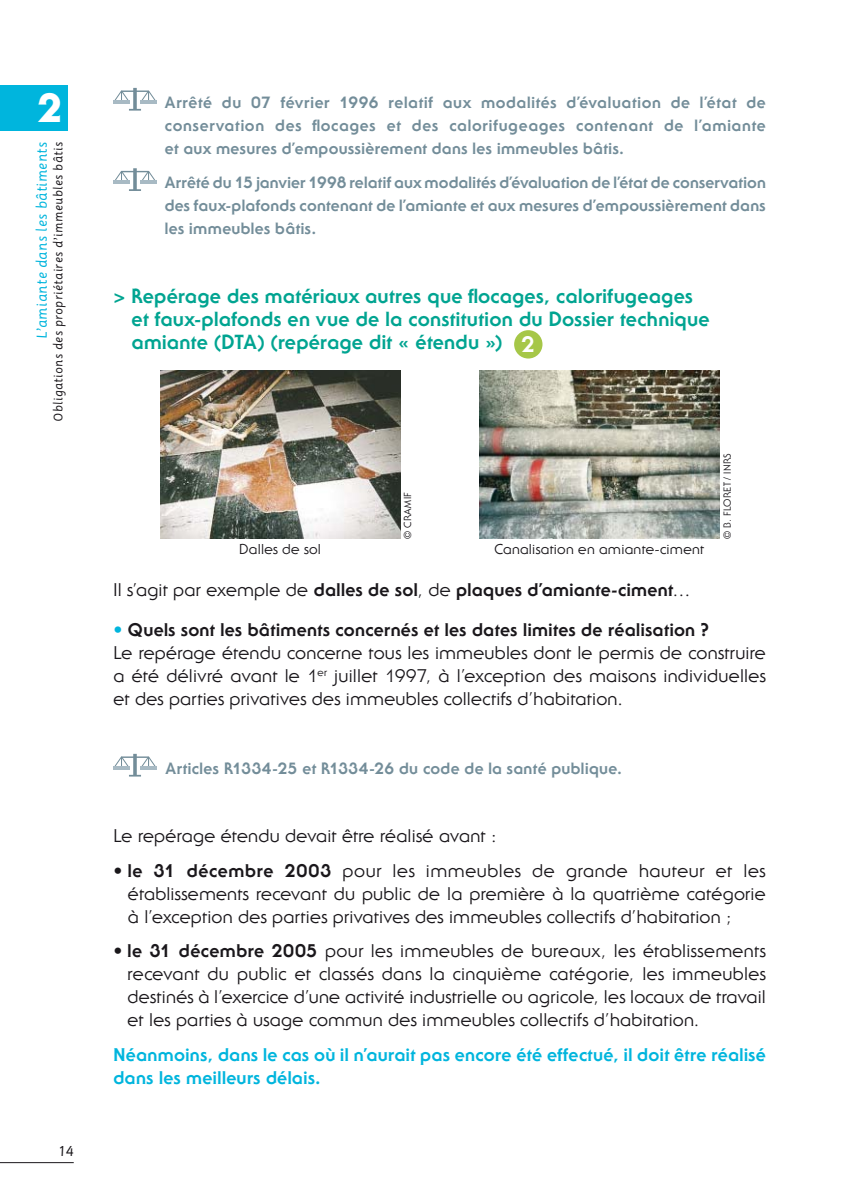
<style>
.page{position:relative;width:851px;height:1191px;background:#fff}
.page>*{position:absolute;margin:0;border:0;box-sizing:border-box;transform-origin:0 0}
.t1{font:800 40px "Serif Gothic";color:#fff}
.t2{font:800 20px/23px "Serif Gothic";letter-spacing:.015em;color:#00a491}
.t3{font:18px/23px "Serif Gothic";letter-spacing:.01em;color:#1a171b;text-align:justify}
.t4{font:800 18px/23px "Serif Gothic";letter-spacing:.02em;color:#00b5dd}
.t5{font:800 18px "Serif Gothic";letter-spacing:.015em;color:#1a171b}
.t6{font:800 16px/23px "Serif Gothic";letter-spacing:.02em;color:#738d99;text-align:justify}
.t7{font:14px "Serif Gothic";letter-spacing:.02em;color:#1a171b}
.t8{font:14px "Sassoon Primary";letter-spacing:.035em;color:#00b5dd}
.t9{font:14px "Sassoon Primary";color:#1a171b}
.t10{font:12px "Sassoon Primary";letter-spacing:.035em;color:#1a171b}
.t11{font:10px "Serif Gothic";letter-spacing:.035em;color:#1a171b}
.s1{font-size:22px;color:#fff}
.s2{font-weight:400}
.s3{font-weight:800;color:#00b5dd}
.s4{font-weight:800}
</style>
<div class="page">
<div style="left:0;top:85px;width:68px;height:45px;background:#00b5dd"></div>
<hr style="left:121px;top:90px;width:27px;height:2px;background:#738d99">
<svg style="left:133px;top:88px;width:4px;height:21px"></svg>
<svg style="left:129px;top:109px;width:12px;height:2px"></svg>
<svg style="left:114px;top:90px;width:16px;height:13px"></svg>
<hr style="left:113px;top:100px;width:16px;height:4px;background:#a8bac4">
<svg style="left:140px;top:90px;width:16px;height:10px"></svg>
<hr style="left:140px;top:100px;width:17px;height:4px;background:#a8bac4">
<svg style="left:133px;top:168px;width:4px;height:21px"></svg>
<svg style="left:129px;top:189px;width:12px;height:2px"></svg>
<hr style="left:113px;top:181px;width:16px;height:3px;background:#a8bac4">
<svg style="left:113px;top:169px;width:44px;height:14px"></svg>
<hr style="left:140px;top:181px;width:17px;height:3px;background:#a8bac4">
<div style="left:514px;top:330px;width:28px;height:28px;background:#a6c748;border-radius:50%"></div>
<hr style="left:121px;top:756px;width:27px;height:2px;background:#738d99">
<svg style="left:133px;top:754px;width:4px;height:21px"></svg>
<svg style="left:129px;top:775px;width:12px;height:1px"></svg>
<svg style="left:114px;top:756px;width:16px;height:12px"></svg>
<hr style="left:113px;top:766px;width:16px;height:3px;background:#a8bac4">
<svg style="left:140px;top:756px;width:16px;height:10px"></svg>
<hr style="left:140px;top:766px;width:17px;height:3px;background:#a8bac4">
<img style="left:160px;top:370px;width:240px;height:169px">
<img style="left:479px;top:370px;width:240px;height:169px">
<hr style="left:0;top:1162px;width:74px;height:1px;background:#1a171b">
<h1 class="t1" style="left:38px;top:93px;width:26px">2</h1>
<p class="t8" style="left:36px;top:339px;width:199px;rotate:-90deg">L’amiante dans les bâtiments</p>
<p class="t10" style="left:53px;top:422px;width:281px;rotate:-90deg">Obligations des propriétaires d’immeubles bâtis</p>
<p class="t9" style="left:58px;top:1144px;width:18px">14</p>
<p class="t6" style="left:165px;top:92px;width:602px">Arrêté du 07 février 1996 relatif aux modalités d’évaluation de l’état de conservation des flocages et des calorifugeages contenant de l’amiante et aux mesures d’empoussièrement dans les immeubles bâtis.</p>
<p class="t6" style="left:165px;top:173px;width:602px">Arrêté du 15 janvier 1998 relatif aux modalités d’évaluation de l’état de conservation des faux-plafonds contenant de l’amiante et aux mesures d’empoussièrement dans les immeubles bâtis.</p>
<p class="t2" style="left:131px;top:286px;width:579px;text-indent:-18px">&gt; Repérage des matériaux autres que flocages, calorifugeages et faux-plafonds en vue de la constitution du Dossier technique amiante (DTA) (repérage dit « étendu ») <span class="s1">2</span></p>
<p class="t11" style="left:404px;top:539px;width:48px;rotate:-90deg">© CRAMIF</p>
<p class="t7" style="left:239px;top:544px;width:83px">Dalles de sol</p>
<p class="t7" style="left:494px;top:544px;width:211px">Canalisation en amiante-ciment</p>
<p class="t11" style="left:723px;top:539px;width:87px;rotate:-90deg">© B. FLORET / INRS</p>
<p class="t5" style="left:113px;top:583px;width:578px"><span class="s2">Il s’agit par exemple de</span> dalles de sol<span class="s2">, de</span> plaques d’amiante-ciment<span class="s2">…</span></p>
<p class="t3" style="left:113px;top:620px;width:653px;text-align:left"><span class="s3">•</span> <span class="s4">Quels sont les bâtiments concernés et les dates limites de réalisation ?<br></span>Le repérage étendu concerne tous les immeubles dont le permis de construire a été délivré avant le 1<sup>er</sup> juillet 1997, à l’exception des maisons individuelles et des parties privatives des immeubles collectifs d’habitation.</p>
<p class="t6" style="left:165px;top:758px;width:458px">Articles R1334-25 et R1334-26 du code de la santé publique.</p>
<p class="t3" style="left:113px;top:826px;width:384px">Le repérage étendu devait être réalisé avant :</p>
<p class="t3" style="left:128px;top:861px;width:639px;text-indent:-14px">• <span class="s4">le 31 décembre 2003</span> pour les immeubles de grande hauteur et les établissements recevant du public de la première à la quatrième catégorie à l’exception des parties privatives des immeubles collectifs d’habitation ;</p>
<p class="t3" style="left:128px;top:941px;width:639px;text-indent:-14px">• <span class="s4">le 31 décembre 2005</span> pour les immeubles de bureaux, les établissements recevant du public et classés dans la cinquième catégorie, les immeubles destinés à l’exercice d’une activité industrielle ou agricole, les locaux de travail et les parties à usage commun des immeubles collectifs d’habitation.</p>
<p class="t4" style="left:113px;top:1044px;width:654px">Néanmoins, dans le cas où il n’aurait pas encore été effectué, il doit être réalisé dans les meilleurs délais.</p>
</div>
